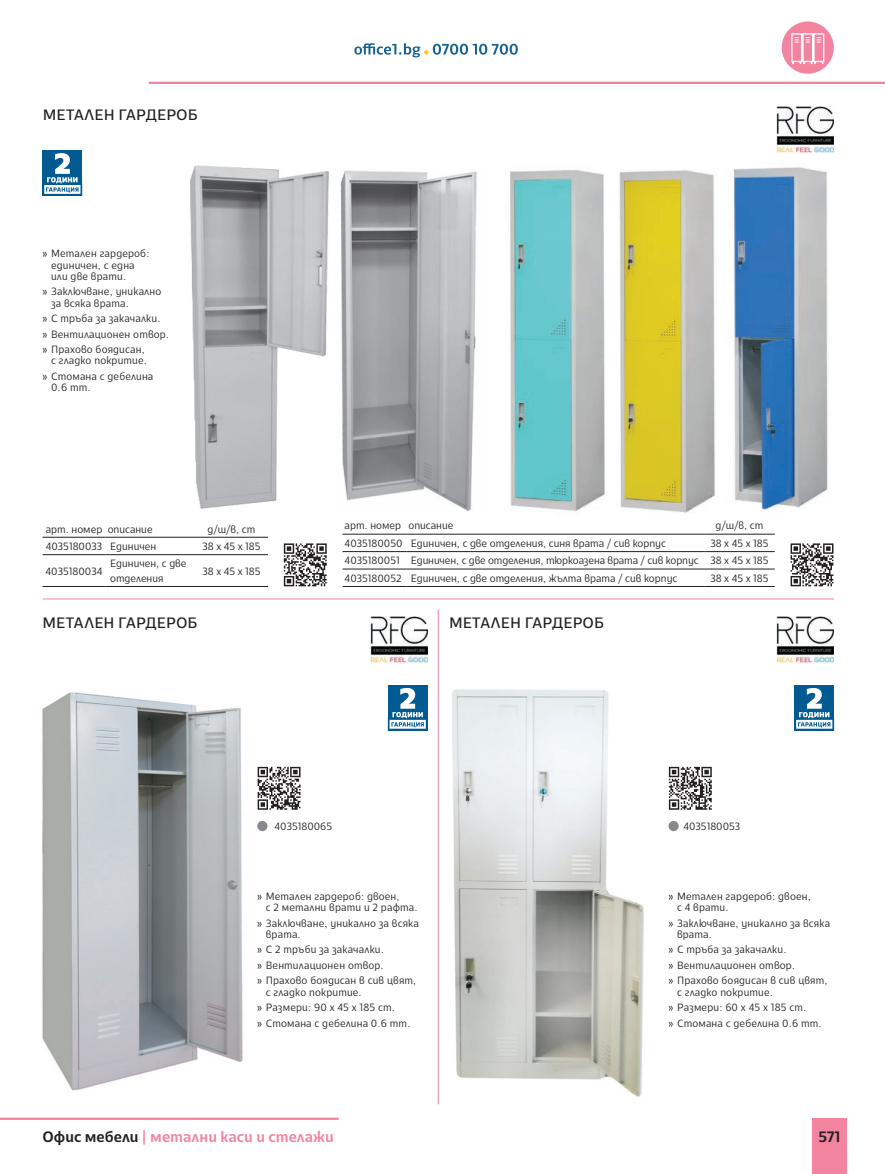
<style>
.page{position:relative;width:885px;height:1174px;background:#fff}
.page>*{position:absolute;margin:0;border:0;box-sizing:border-box;transform-origin:0 0}
.t1{font:15px "Cormac";color:#231f20}
.t2{font:500 15px "Cormac";color:#f3849e}
.t3{font:500 15px "Cormac";color:#231f20}
.t4{font:300 10.5px/15.5px "Cormac";letter-spacing:.015em;color:#231f20;scale:.95 1}
.s1{font-weight:400}
.s2{color:#231f20}
</style>
<div class="page">
<img style="left:733px;top:167px;width:95px;height:343px">
<img style="left:340px;top:170px;width:137px;height:341px">
<img style="left:190px;top:165px;width:139px;height:344px">
<img style="left:510px;top:170px;width:95px;height:342px">
<img style="left:619px;top:170px;width:96px;height:342px">
<hr style="left:43px;top:598px;width:791px;height:1px;background:#f3849f">
<hr style="left:43px;top:537px;width:63px;height:1px;background:#231f20">
<hr style="left:106px;top:537px;width:89px;height:1px;background:#231f20">
<hr style="left:195px;top:537px;width:73px;height:1px;background:#231f20">
<hr style="left:43px;top:554px;width:63px;height:1px;background:#231f20">
<hr style="left:106px;top:554px;width:89px;height:1px;background:#231f20">
<hr style="left:195px;top:554px;width:73px;height:1px;background:#231f20">
<hr style="left:43px;top:586px;width:63px;height:1px;background:#231f20">
<hr style="left:106px;top:586px;width:89px;height:1px;background:#231f20">
<hr style="left:195px;top:586px;width:73px;height:1px;background:#231f20">
<hr style="left:342px;top:534px;width:64px;height:1px;background:#231f20">
<hr style="left:406px;top:534px;width:298px;height:1px;background:#231f20">
<hr style="left:704px;top:534px;width:70px;height:1px;background:#231f20">
<hr style="left:342px;top:551px;width:64px;height:1px;background:#231f20">
<hr style="left:406px;top:551px;width:298px;height:1px;background:#231f20">
<hr style="left:704px;top:551px;width:70px;height:1px;background:#231f20">
<hr style="left:342px;top:569px;width:64px;height:1px;background:#231f20">
<hr style="left:406px;top:569px;width:298px;height:1px;background:#231f20">
<hr style="left:704px;top:569px;width:70px;height:1px;background:#231f20">
<hr style="left:342px;top:586px;width:64px;height:1px;background:#231f20">
<hr style="left:406px;top:586px;width:298px;height:1px;background:#231f20">
<hr style="left:704px;top:586px;width:70px;height:1px;background:#231f20">
<div style="left:43px;top:150px;width:39px;height:46px;background:#015a92"></div>
<svg style="left:44px;top:153px;width:37px;height:41px"></svg>
<img style="left:42px;top:692px;width:201px;height:399px">
<img style="left:452px;top:689px;width:192px;height:408px">
<hr style="left:438px;top:609px;width:1px;height:495px;background:#f3849f">
<div style="left:668px;top:821px;width:10px;height:10px;background:#87898c;border-radius:50%"></div>
<div style="left:257px;top:821px;width:10px;height:10px;background:#87898c;border-radius:50%"></div>
<div style="left:794px;top:684px;width:40px;height:46px;background:#015a92"></div>
<svg style="left:796px;top:688px;width:37px;height:41px"></svg>
<div style="left:388px;top:684px;width:39px;height:46px;background:#015a92"></div>
<svg style="left:389px;top:688px;width:37px;height:41px"></svg>
<svg style="left:283px;top:543px;width:1px;height:43px"></svg>
<svg style="left:284px;top:543px;width:43px;height:43px"></svg>
<svg style="left:790px;top:543px;width:43px;height:43px"></svg>
<svg style="left:257px;top:766px;width:44px;height:44px"></svg>
<svg style="left:257px;top:767px;width:43px;height:42px"></svg>
<svg style="left:668px;top:766px;width:44px;height:44px"></svg>
<svg style="left:668px;top:767px;width:43px;height:42px"></svg>
<img style="left:776px;top:106px;width:57px;height:47px">
<img style="left:776px;top:616px;width:57px;height:47px">
<img style="left:370px;top:616px;width:57px;height:47px">
<svg style="left:354px;top:43px;width:163px;height:14px"></svg>
<hr style="left:149px;top:82px;width:735px;height:2px;background:#f3849f">
<hr style="left:0;top:1117px;width:338px;height:2px;background:#f3849f">
<div style="left:812px;top:1118px;width:34px;height:55px;background:#f3849f"></div>
<div style="left:781px;top:22px;width:52px;height:52px;background:#f3849f;border-radius:50%"></div>
<svg style="left:791px;top:33px;width:33px;height:31px"></svg>
<h1 class="t1" style="left:43px;top:105px;width:157px">МЕТАЛЕН ГАРДЕРОБ</h1>
<p class="t4" style="left:51px;top:248px;width:105px;line-height:11.2px;text-indent:-8px"><span class="s1">»</span> Метален гардероб: единичен, с една или две врати.</p>
<p class="t4" style="left:51px;top:286px;width:118px;line-height:11.2px;text-indent:-9px"><span class="s1">»</span> Заключване, уникално за всяка врата.</p>
<p class="t4" style="left:43px;top:310px;width:135px"><span class="s1">»</span> С тръба за закачалки.<br><span class="s1">»</span> Вентилационен отвор. <span class="s1">»</span> Прахово боядисан,</p>
<p class="t4" style="left:43px;top:353px;width:118px;text-align:center">с гладко покритие.<br><span class="s1">»</span> Стомана с дебелина</p>
<p class="t4" style="left:51px;top:379px;width:43px">0.6 mm.</p>
<p class="t4" style="left:46px;top:521px;width:114px">арт. номер описание</p>
<p class="t4" style="left:207px;top:521px;width:52px">д/ш/в, cm</p>
<p class="t4" style="left:46px;top:538px;width:118px">4035180033 Единичен</p>
<p class="t4" style="left:202px;top:538px;width:63px">38 х 45 х 185</p>
<p class="t4" style="left:46px;top:563px;width:61px">4035180034</p>
<p class="t4" style="left:110px;top:556px;width:82px;line-height:14.7px">Единичен, с две отделения</p>
<p class="t4" style="left:202px;top:563px;width:63px">38 х 45 х 185</p>
<p class="t4" style="left:344px;top:517px;width:116px">арт. номер описание</p>
<p class="t4" style="left:715px;top:517px;width:52px">д/ш/в, cm</p>
<p class="t4" style="left:344px;top:535px;width:339px">4035180050 Единичен, с две отделения, синя врата / сив корпус</p>
<p class="t4" style="left:344px;top:534px;width:447px;line-height:17.4px;text-align:justify;text-indent:366px">38 х 45 х 185<br>4035180051 Единичен, с две отделения, тюркоазена врата / сив корпус 38 х 45 х 185<br>4035180052 Единичен, с две отделения, жълта врата / сив корпус</p>
<p class="t4" style="left:710px;top:570px;width:63px">38 х 45 х 185</p>
<h1 class="t1" style="left:42px;top:613px;width:157px">МЕТАЛЕН ГАРДЕРОБ</h1>
<h1 class="t1" style="left:449px;top:613px;width:157px">МЕТАЛЕН ГАРДЕРОБ</h1>
<p class="t4" style="left:274px;top:818px;width:62px">4035180065</p>
<p class="t4" style="left:683px;top:818px;width:61px">4035180053</p>
<p class="t4" style="left:266px;top:890px;width:161px;line-height:11.2px;text-indent:-9px"><span class="s1">»</span> Метален гардероб: двоен,<br>с 2 метални врати и 2 рафта.</p>
<p class="t4" style="left:266px;top:917px;width:163px;line-height:11.2px;text-indent:-9px"><span class="s1">»</span> Заключване, уникално за всяка врата.</p>
<p class="t4" style="left:257px;top:942px;width:169px"><span class="s1">»</span> С 2 тръби за закачалки.<br><span class="s1">»</span> Вентилационен отвор.<br><span class="s1">»</span> Прахово боядисан в сив цвят,</p>
<p class="t4" style="left:257px;top:984px;width:163px;text-indent:9px">с гладко покритие.<br><span class="s1">»</span> Размери: 90 x 45 x 185 cm.<br><span class="s1">»</span> Стомана с дебелина 0.6 mm.</p>
<p class="t4" style="left:677px;top:890px;width:142px;line-height:11.2px;text-indent:-8px"><span class="s1">»</span> Метален гардероб: двоен, с 4 врати.</p>
<p class="t4" style="left:677px;top:917px;width:163px;line-height:11.2px;text-indent:-9px"><span class="s1">»</span> Заключване, уникално за всяка врата.</p>
<p class="t4" style="left:668px;top:942px;width:169px"><span class="s1">»</span> С тръба за закачалки.<br><span class="s1">»</span> Вентилационен отвор.<br><span class="s1">»</span> Прахово боядисан в сив цвят,</p>
<p class="t4" style="left:668px;top:984px;width:163px;text-indent:9px">с гладко покритие.<br><span class="s1">»</span> Размери: 60 x 45 x 185 cm.<br><span class="s1">»</span> Стомана с дебелина 0.6 mm.</p>
<h1 class="t2" style="left:43px;top:1126px;width:293px"><span class="s2">Офис мебели</span> | метални каси и стелажи</h1>
<h1 class="t3" style="left:818px;top:1126px;width:23px">571</h1>
</div>
